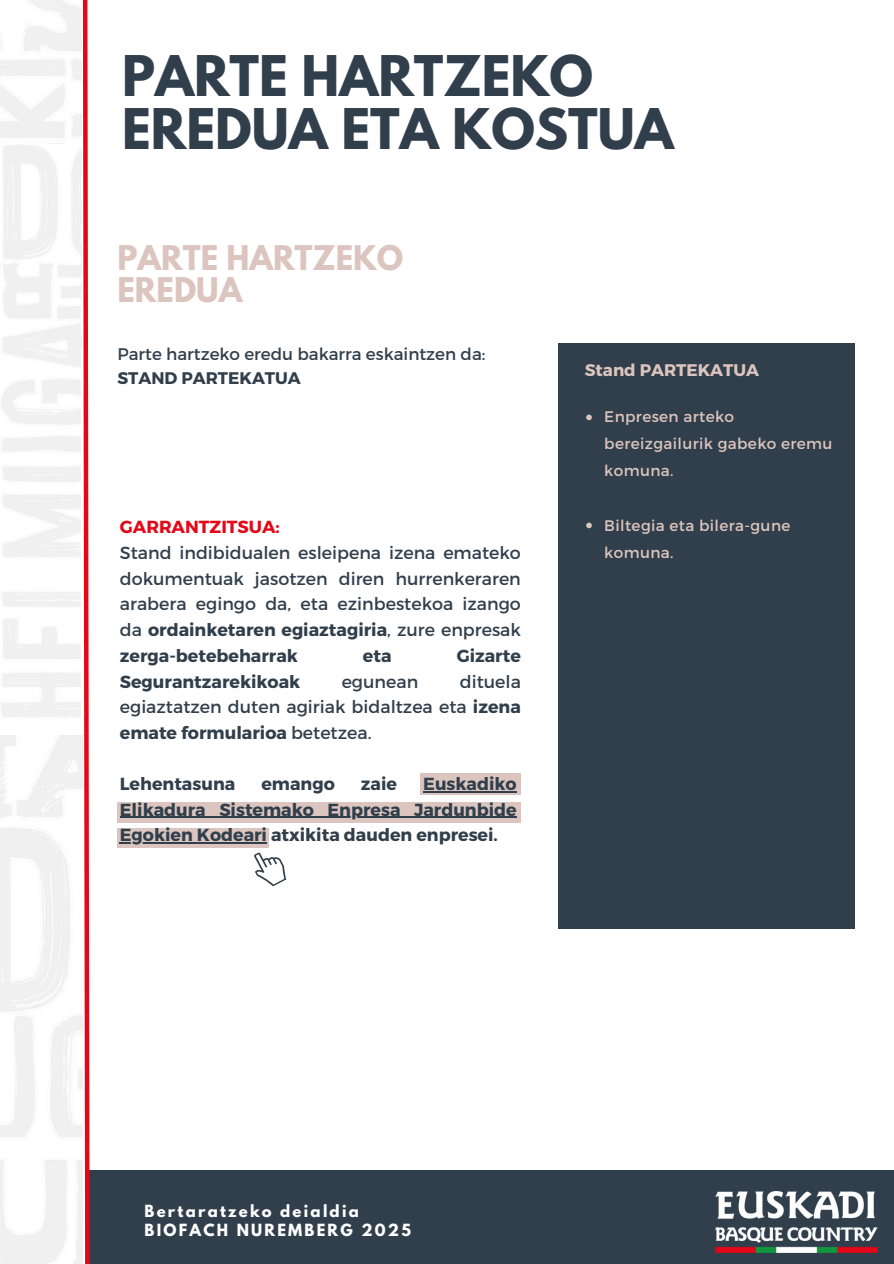
<style>
.page{position:relative;width:894px;height:1264px;background:#fff}
.page>*{position:absolute;margin:0;border:0;box-sizing:border-box;transform-origin:0 0}
.t1{font:700 49.65px/52.8px "League Spartan";color:#303f4b}
.t2{font:700 30.15px/31.5px "League Spartan";color:#dcc5be}
.t3{font:17.55px/25.8px "Montserrat";color:#303f4b}
.t4{font:700 17.55px "Montserrat";color:#303f4b}
.t5{font:16.8px/24.8px "Montserrat";color:#303f4b}
.t6{font:700 16.8px "Montserrat";color:#dcc5be}
.t7{font:15.3px/27px "Montserrat";letter-spacing:.025em;color:#dcc5be}
.t8{font:700 14.85px/19.2px "League Spartan";letter-spacing:.15em;color:#fff}
.s1{font-weight:700}
.s2{font-weight:700;color:#e30717}
</style>
<div class="page">
<div style="left:86px;top:1170px;width:807px;height:93px;background:#303f4b"></div>
<img style="left:715px;top:1191px;width:162px;height:61px">
<svg style="left:81px;top:0;width:9px;height:1263px"></svg>
<div style="left:557px;top:343px;width:296px;height:585px;background:#303f4b"></div>
<svg style="left:586px;top:414px;width:5px;height:6px"></svg>
<svg style="left:586px;top:522px;width:5px;height:6px"></svg>
<div style="left:420px;top:773px;width:100px;height:22px;background:#dcc5be"></div>
<div style="left:117px;top:801px;width:403px;height:21px;background:#dcc5be"></div>
<div style="left:117px;top:828px;width:152px;height:19px;background:#dcc5be"></div>
<hr style="left:423px;top:791px;width:93px;height:1px;background:#303f4b">
<hr style="left:120px;top:816px;width:396px;height:2px;background:#303f4b">
<hr style="left:120px;top:842px;width:147px;height:1px;background:#303f4b">
<svg style="left:247px;top:847px;width:40px;height:40px"></svg>
<p class="t1" style="left:122px;top:56px;width:553px">PARTE HARTZEKO<br>EREDUA ETA KOSTUA</p>
<h4 class="t2" style="left:117px;top:246px;width:287px">PARTE HARTZEKO<br>EREDUA</h4>
<p class="t5" style="left:117px;top:340px;width:369px">Parte hartzeko eredu bakarra eskaintzen da:<br><span class="s1">STAND PARTEKATUA</span></p>
<h5 class="t3" style="left:120px;top:513px;width:402px"><span class="s2">GARRANTZITSUA:<br></span>Stand indibidualen esleipena izena emateko dokumentuak jasotzen diren hurrenkeraren arabera egingo da, eta ezinbestekoa izango da <span class="s1">ordainketaren egiaztagiria</span>, zure enpresak <span class="s1">zerga-betebeharrak</span></h5>
<h5 class="t4" style="left:363px;top:644px;width:30px">eta</h5>
<h5 class="t4" style="left:456px;top:644px;width:66px">Gizarte</h5>
<h5 class="t4" style="left:120px;top:670px;width:182px">Segurantzarekikoak</h5>
<h5 class="t3" style="left:341px;top:667px;width:78px">egunean</h5>
<h5 class="t3" style="left:120px;top:667px;width:402px;text-align:justify;text-indent:340px">dituela egiaztatzen duten agiriak bidaltzea eta <span class="s1">izena emate formularioa</span> betetzea.</h5>
<p class="t4" style="left:120px;top:772px;width:117px">Lehentasuna</p>
<p class="t4" style="left:261px;top:772px;width:75px">emango</p>
<p class="t4" style="left:361px;top:772px;width:38px">zaie</p>
<p class="t4" style="left:423px;top:772px;width:95px">Euskadiko</p>
<p class="t4" style="left:120px;top:797px;width:398px">Elikadura Sistemako Enpresa Jardunbide</p>
<h5 class="t4" style="left:120px;top:823px;width:379px">Egokien Kodeari atxikita dauden enpresei.</h5>
<h3 class="t6" style="left:584px;top:359px;width:176px">Stand PARTEKATUA</h3>
<p class="t7" style="left:604px;top:403px;width:229px">Enpresen arteko bereizgailurik gabeko eremu komuna.</p>
<p class="t7" style="left:604px;top:511px;width:188px">Biltegia eta bilera-gune komuna.</p>
<h3 class="t8" style="left:144px;top:1202px;width:268px">Bertaratzeko deialdia<br>BIOFACH NUREMBERG 2025</h3>
<p class="t8" style="left:144px;top:1222px;width:227px">Enero - Marzo de 2020</p>
</div>
